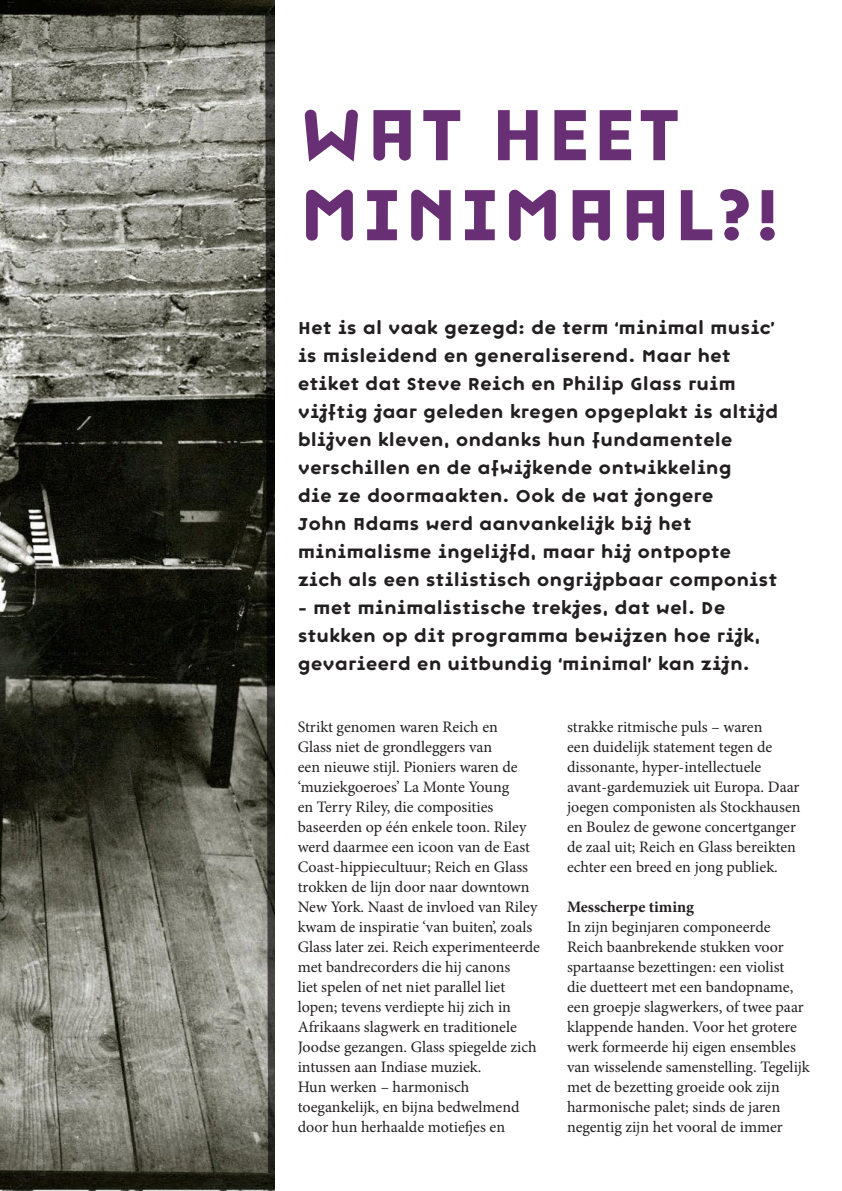
<style>
.page{position:relative;width:842px;height:1191px;background:#fff}
.page>*{position:absolute;margin:0;border:0;box-sizing:border-box;transform-origin:0 0}
.t1{font:84px "Rpho";color:#682f74}
.t2{font:20px/28px "Rpho";color:#231f20}
.t3{font:16px/20px "Minion Pro";color:#231f20}
.t4{font:700 16px "Minion Pro";color:#231f20}
</style>
<div class="page">
<img style="left:0;top:0;width:275px;height:1191px">
<svg style="left:265px;top:15px;width:10px;height:1158px;background:#35342f"></svg>
<p class="t1" style="left:298px;top:84px;width:386px">WAT HEET</p>
<p class="t1" style="left:298px;top:164px;width:486px">MINIMAAL?!</p>
<p class="t2" style="left:298px;top:314px;width:482px">Het is al vaak gezegd: de term ‘minimal music’ is misleidend en generaliserend. Maar het etiket dat Steve Reich en Philip Glass ruim vijftig jaar geleden kregen opgeplakt is altijd blijven kleven, ondanks hun fundamentele verschillen en de afwijkende ontwikkeling<br>die ze doormaakten. Ook de wat jongere<br>John Adams werd aanvankelijk bij het minimalisme ingelijfd, maar hij ontpopte zich als een stilistisch ongrijpbaar componist</p>
<p class="t2" style="left:298px;top:594px;width:464px">– met minimalistische trekjes, dat wel. De stukken op dit programma bewijzen hoe rijk, gevarieerd en uitbundig ‘minimal’ kan zijn.</p>
<p class="t3" style="left:298px;top:717px;width:244px">Strikt genomen waren Reich en<br>Glass niet de grondleggers van<br>een nieuwe stijl. Pioniers waren de ‘muziekgoeroes’ La Monte Young<br>en Terry Riley, die composities baseerden op één enkele toon. Riley werd daarmee een icoon van de East Coast-hippiecultuur; Reich en Glass trokken de lijn door naar downtown New York. Naast de invloed van Riley kwam de inspiratie ‘van buiten’, zoals Glass later zei. Reich experimenteerde met bandrecorders die hij canons<br>liet spelen of net niet parallel liet lopen; tevens verdiepte hij zich in Afrikaans slagwerk en traditionele Joodse gezangen. Glass spiegelde zich intussen aan Indiase muziek.</p>
<p class="t3" style="left:298px;top:1077px;width:223px">Hun werken – harmonisch toegankelijk, en bijna bedwelmend door hun herhaalde motiefjes en</p>
<p class="t3" style="left:567px;top:717px;width:235px">strakke ritmische puls – waren<br>een duidelijk statement tegen de dissonante, hyper-intellectuele avant-gardemuziek uit Europa. Daar joegen componisten als Stockhausen en Boulez de gewone concertganger de zaal uit; Reich en Glass bereikten echter een breed en jong publiek.</p>
<p class="t4" style="left:567px;top:896px;width:128px">Messcherpe timing</p>
<p class="t3" style="left:567px;top:917px;width:244px">In zijn beginjaren componeerde Reich baanbrekende stukken voor spartaanse bezettingen: een violist<br>die duetteert met een bandopname, een groepje slagwerkers, of twee paar klappende handen. Voor het grotere werk formeerde hij eigen ensembles van wisselende samenstelling. Tegelijk met de bezetting groeide ook zijn harmonische palet; sinds de jaren negentig zijn het vooral de immer</p>
</div>
